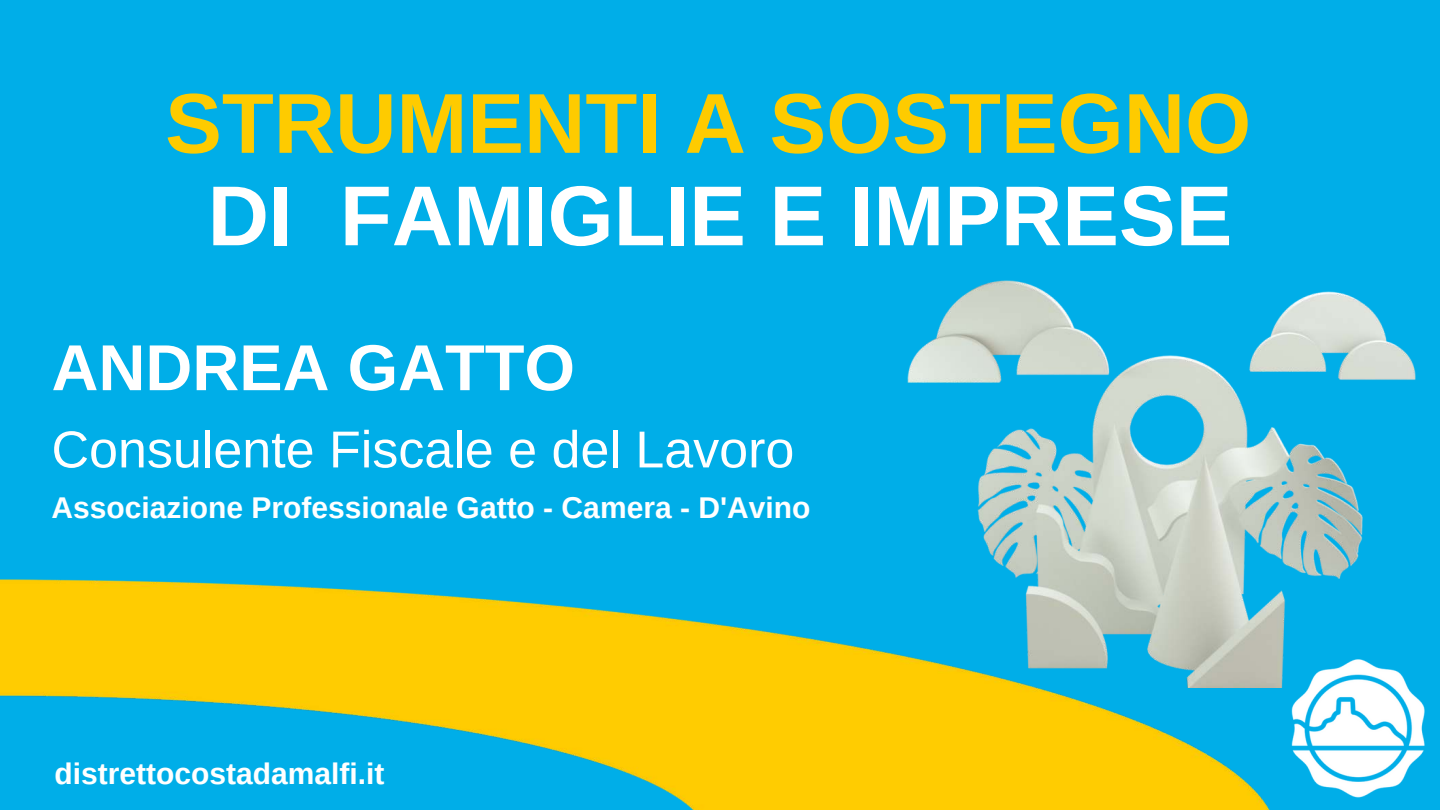
<style>
.page{position:relative;width:1440px;height:810px;background:#00aee8}
.page>*{position:absolute;margin:0;border:0;box-sizing:border-box;transform-origin:0 0}
.t1{font:700 85px "Arimo";color:#fecb00}
.t2{font:700 85px "Arimo";color:#fff}
.t3{font:700 65px "Arimo";color:#fff}
.t4{font:52px "Arimo";color:#fff}
.t5{font:700 30px "Arimo";color:#fff}
</style>
<div class="page">
<img style="left:908px;top:281px;width:508px;height:364px">
<img style="left:0;top:580px;width:1278px;height:230px">
<img style="left:1273px;top:645px;width:152px;height:165px">
<h1 class="t1" style="left:165px;top:65px;width:1088px">STRUMENTI A SOSTEGNO</h1>
<h1 class="t2" style="left:208px;top:157px;width:1026px">DI FAMIGLIE E IMPRESE</h1>
<h2 class="t3" style="left:52px;top:323px;width:525px">ANDREA GATTO</h2>
<h3 class="t4" style="left:52px;top:417px;width:744px">Consulente Fiscale e del Lavoro</h3>
<p class="t5" style="left:52px;top:487px;width:760px">Associazione Professionale Gatto - Camera - D'Avino</p>
<p class="t5" style="left:54px;top:753px;width:332px">distrettocostadamalfi.it</p>
</div>
